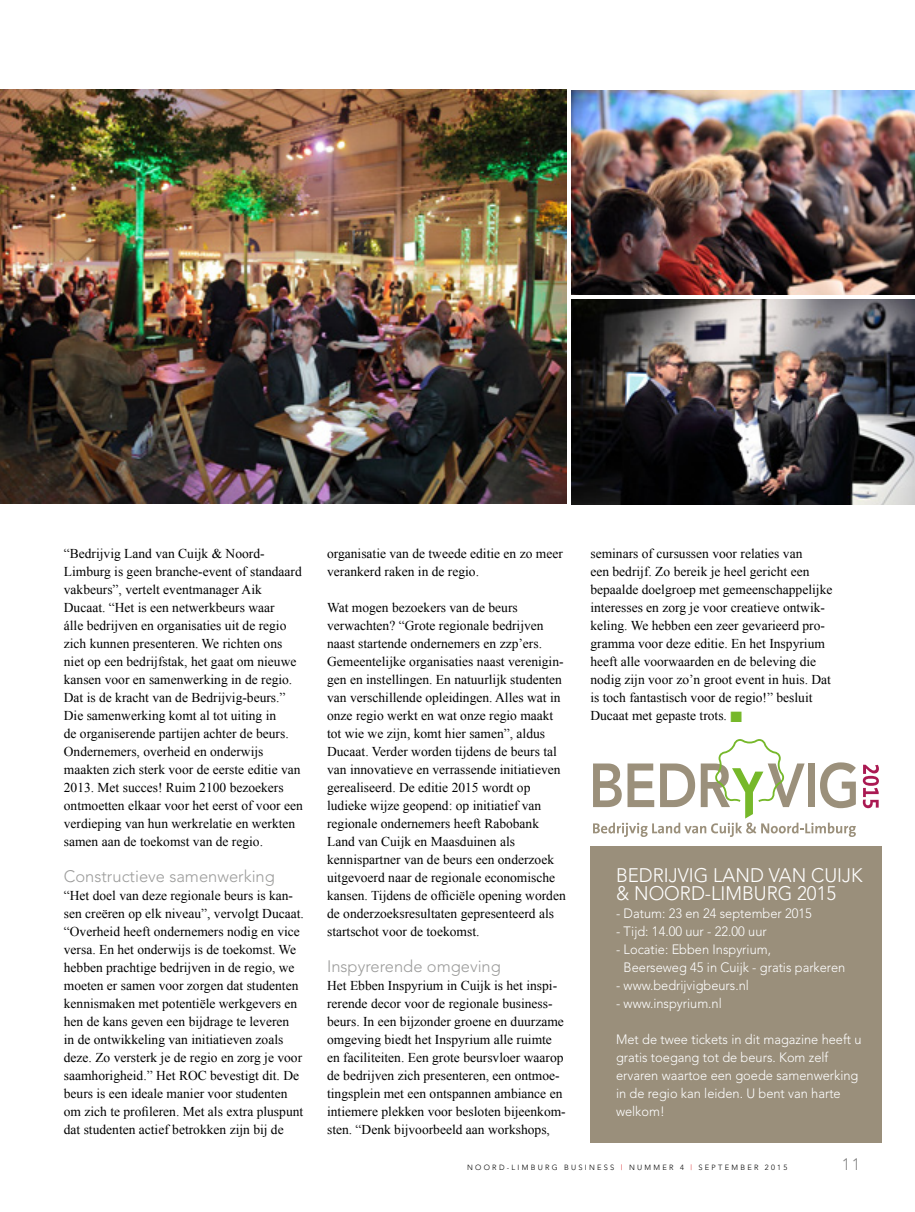
<style>
.page{position:relative;width:915px;height:1212px;background:#fff}
.page>*{position:absolute;margin:0;border:0;box-sizing:border-box;transform-origin:0 0}
.t1{font:300 19.5px/18px "Avenir";color:#fff;scale:.96 1}
.t2{font:300 16.5px "Avenir";color:#9d9d9c}
.t3{font:300 16.5px "Avenir";color:#878787}
.t4{font:13.5px/18px "Times New Roman";color:#000}
.t5{font:300 13.5px/18px "Avenir";color:#fff;scale:.95 1}
.t6{font:300 7.5px "Avenir";letter-spacing:.3em;color:#000}
.s1{color:#76b82a}
.s2{color:#d40f14}
</style>
<div class="page">
<div style="left:590px;top:846px;width:291px;height:296px;background:#9a8f7b"></div>
<svg style="left:593px;top:739px;width:262px;height:98px"></svg>
<svg style="left:862px;top:765px;width:16px;height:43px"></svg>
<img style="left:0;top:89px;width:566px;height:414px">
<img style="left:571px;top:90px;width:343px;height:205px">
<img style="left:571px;top:299px;width:343px;height:205px">
<p class="t4" style="left:64px;top:544px;width:240px">“Bedrijvig Land van Cuijk &amp; Noord-Limburg is geen branche-event of standaard vakbeurs”, vertelt eventmanager Aik Ducaat. “Het is een netwerkbeurs waar<br>álle bedrijven en organisaties uit de regio zich kunnen presenteren. We richten ons niet op een bedrijfstak, het gaat om nieuwe kansen voor en samenwerking in de regio.<br>Dat is de kracht van de Bedrijvig-beurs.” Die samenwerking komt al tot uiting in<br>de organiserende partijen achter de beurs.<br>Ondernemers, overheid en onderwijs maakten zich sterk voor de eerste editie van 2013. Met succes! Ruim 2100 bezoekers ontmoetten elkaar voor het eerst of voor een verdieping van hun werkrelatie en werkten samen aan de toekomst van de regio.</p>
<p class="t2" style="left:64px;top:867px;width:212px">Constructieve samenwerking</p>
<p class="t4" style="left:64px;top:886px;width:241px">“Het doel van deze regionale beurs is kan&shy;sen creëren op elk niveau”, vervolgt Ducaat. “Overheid heeft ondernemers nodig en vice versa. En het onderwijs is de toekomst. We hebben prachtige bedrijven in de regio, we moeten er samen voor zorgen dat studenten kennismaken met potentiële werkgevers en hen de kans geven een bijdrage te leveren<br>in de ontwikkeling van initiatieven zoals deze. Zo versterk je de regio en zorg je voor saamhorigheid.” Het ROC bevestigt dit. De beurs is een ideale manier voor studenten om zich te profileren. Met als extra pluspunt dat studenten actief betrokken zijn bij de</p>
<p class="t4" style="left:327px;top:544px;width:237px">organisatie van de tweede editie en zo meer verankerd raken in de regio.</p>
<p class="t4" style="left:327px;top:598px;width:240px">Wat mogen bezoekers van de beurs verwachten? “Grote regionale bedrijven naast startende ondernemers en zzp’ers.<br>Gemeentelijke organisaties naast verenigin&shy;gen en instellingen. En natuurlijk studenten van verschillende opleidingen. Alles wat in onze regio werkt en wat onze regio maakt tot wie we zijn, komt hier samen”, aldus Ducaat. Verder worden tijdens de beurs tal van innovatieve en verrassende initiatieven gerealiseerd. De editie 2015 wordt op ludieke wijze geopend: op initiatief van regionale ondernemers heeft Rabobank Land van Cuijk en Maasduinen als kennispartner van de beurs een onderzoek uitgevoerd naar de regionale economische kansen. Tijdens de officiële opening worden de onderzoeksresultaten gepresenteerd als startschot voor de toekomst.</p>
<p class="t2" style="left:327px;top:957px;width:175px">Inspyrerende omgeving</p>
<p class="t4" style="left:327px;top:976px;width:240px">Het Ebben Inspyrium in Cuijk is het inspi&shy;rerende decor voor de regionale business&shy;beurs. In een bijzonder groene en duurzame omgeving biedt het Inspyrium alle ruimte en faciliteiten. Een grote beursvloer waarop de bedrijven zich presenteren, een ontmoe&shy;tingsplein met een ontspannen ambiance en intiemere plekken voor besloten bijeenkom&shy;sten. “Denk bijvoorbeeld aan workshops,</p>
<p class="t4" style="left:590px;top:544px;width:243px">seminars of cursussen voor relaties van<br>een bedrijf. Zo bereik je heel gericht een bepaalde doelgroep met gemeenschappelijke interesses en zorg je voor creatieve ontwik&shy;keling. We hebben een zeer gevarieerd pro&shy;gramma voor deze editie. En het Inspyrium heeft alle voorwaarden en de beleving die nodig zijn voor zo’n groot event in huis. Dat is toch fantastisch voor de regio!” besluit Ducaat met gepaste trots. <span class="s1">■</span></p>
<h1 class="t1" style="left:615px;top:866px;width:258px">BEDRIJVIG LAND VAN CUIJK &amp; NOORD-LIMBURG 2015</h1>
<p class="t5" style="left:615px;top:904px;width:208px">- Datum: 23 en 24 september 2015</p>
<p class="t5" style="left:615px;top:922px;width:160px">- Tijd: 14.00 uur - 22.00 uur</p>
<p class="t5" style="left:623px;top:940px;width:235px;text-indent:-8px">- Locatie: Ebben Inspyrium,<br>Beerseweg 45 in Cuijk - gratis parkeren</p>
<p class="t5" style="left:615px;top:976px;width:141px">- www.bedrijvigbeurs.nl</p>
<p class="t5" style="left:615px;top:994px;width:113px">- www.inspyrium.nl</p>
<p class="t5" style="left:615px;top:1030px;width:260px">Met de twee tickets in dit magazine heeft u gratis toegang tot de beurs. Kom zelf ervaren waartoe een goede samenwerking in de regio kan leiden. U bent van harte welkom!</p>
<p class="t6" style="left:467px;top:1163px;width:321px">NOORD-LIMBURG BUSINESS <span class="s2">|</span> NUMMER 4 <span class="s2">|</span> SEPTEMBER 2015</p>
<p class="t3" style="left:841px;top:1155px;width:20px">11</p>
</div>
